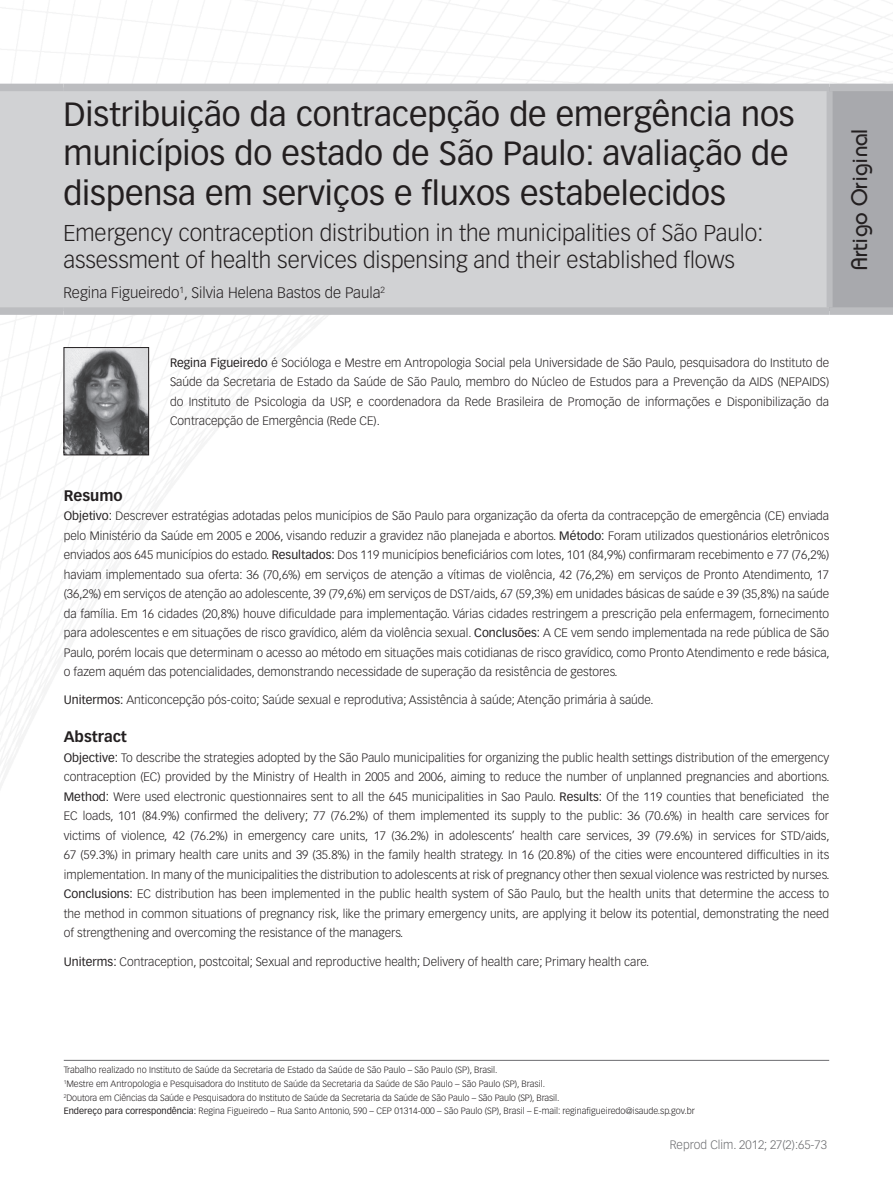
<style>
.page{position:relative;width:893px;height:1191px;background:#fff}
.page>*{position:absolute;margin:0;border:0;box-sizing:border-box;transform-origin:0 0}
.t1{font:33px/39.6px "Vectora LT Std";color:#231f20}
.t2{font:300 22.5px/27px "Vectora LT Std";color:#231f20}
.t3{font:500 22.5px "Bauhaus Std";color:#231f20}
.t4{font:300 15px "Vectora LT Std";color:#231f20}
.t5{font:700 15px "Vectora LT Std";color:#231f20}
.t6{font:300 12px/19.5px "Vectora LT Std";color:#231f20;text-align:justify}
.t7{font:300 12px "Vectora LT Std";color:#6c6d70}
.t8{font:300 9px/13.6px "Vectora LT Std";color:#231f20}
.s1{font-weight:400}
</style>
<div class="page">
<img style="left:0;top:0;width:893px;height:789px">
<hr style="left:64px;top:1060px;width:765px;height:1px;background:#6c6d70">
<img style="left:66px;top:349px;width:81px;height:104px">
<div style="left:64px;top:347px;width:85px;height:108px;border:1px solid #231f20"></div>
<div style="left:0;top:91px;width:827px;height:216px;background:#d1d2d4"></div>
<div style="left:830px;top:87px;width:63px;height:224px;background:#a8a9ad"></div>
<div style="left:0;top:307px;width:63px;height:8px;background:#bcbdc0"></div>
<div style="left:0;top:84px;width:63px;height:7px;background:#bcbdc0"></div>
<div style="left:63px;top:84px;width:767px;height:7px;background:#bcbdc0"></div>
<div style="left:830px;top:84px;width:63px;height:7px;background:#bcbdc0"></div>
<div style="left:63px;top:307px;width:767px;height:8px;background:#bcbdc0"></div>
<div style="left:830px;top:307px;width:63px;height:8px;background:#bcbdc0"></div>
<div style="left:827px;top:91px;width:6px;height:216px;background:#bcbdc0"></div>
<h1 class="t1" style="left:63px;top:95px;width:733px">Distribuição da contracepção de emergência nos municípios do estado de São Paulo: avaliação de dispensa em serviços e fluxos estabelecidos</h1>
<h2 class="t2" style="left:63px;top:219px;width:701px">Emergency contraception distribution in the municipalities of São Paulo: assessment of health services dispensing and their established flows</h2>
<p class="t4" style="left:63px;top:284px;width:323px">Regina Figueiredo<sup>1</sup>, Silvia Helena Bastos de Paula<sup>2</sup></p>
<p class="t6" style="left:170px;top:353px;width:661px"><span class="s1">Regina Figueiredo</span> é Socióloga e Mestre em Antropologia Social pela Universidade de São Paulo, pesquisadora do Instituto de Saúde da Secretaria de Estado da Saúde de São Paulo, membro do Núcleo de Estudos para a Prevenção da AIDS (NEPAIDS) do Instituto de Psicologia da USP, e coordenadora da Rede Brasileira de Promoção de informações e Disponibilização da Contracepção de Emergência (Rede CE).</p>
<h2 class="t3" style="left:846px;top:270px;width:143px;rotate:-90deg">Artigo Original</h2>
<p class="t5" style="left:64px;top:486px;width:60px">Resumo</p>
<p class="t6" style="left:64px;top:506px;width:767px"><span class="s1">Objetivo:</span> Descrever estratégias adotadas pelos municípios de São Paulo para organização da oferta da contracepção de emergência (CE) enviada pelo Ministério da Saúde em 2005 e 2006, visando reduzir a gravidez não planejada e abortos. <span class="s1">Método:</span> Foram utilizados questionários eletrônicos enviados aos 645 municípios do estado. <span class="s1">Resultados:</span> Dos 119 municípios beneficiários com lotes, 101 (84,9%) confirmaram recebimento e 77 (76,2%) haviam implementado sua oferta: 36 (70,6%) em serviços de atenção a vítimas de violência, 42 (76,2%) em serviços de Pronto Atendimento, 17 (36,2%) em serviços de atenção ao adolescente, 39 (79,6%) em serviços de DST/aids, 67 (59,3%) em unidades básicas de saúde e 39 (35,8%) na saúde da família. Em 16 cidades (20,8%) houve dificuldade para implementação. Várias cidades restringem a prescrição pela enfermagem, fornecimento para adolescentes e em situações de risco gravídico, além da violência sexual. <span class="s1">Conclusões:</span> A CE vem sendo implementada na rede pública de São Paulo, porém locais que determinam o acesso ao método em situações mais cotidianas de risco gravídico, como Pronto Atendimento e rede básica, o fazem aquém das potencialidades, demonstrando necessidade de superação da resistência de gestores.</p>
<p class="t6" style="left:64px;top:690px;width:591px"><span class="s1">Unitermos:</span> Anticoncepção pós-coito; Saúde sexual e reprodutiva; Assistência à saúde; Atenção primária à saúde.</p>
<p class="t5" style="left:64px;top:728px;width:65px">Abstract</p>
<p class="t6" style="left:64px;top:748px;width:767px"><span class="s1">Objective:</span> To describe the strategies adopted by the São Paulo municipalities for organizing the public health settings distribution of the emergency contraception (EC) provided by the Ministry of Health in 2005 and 2006, aiming to reduce the number of unplanned pregnancies and abortions.<br><span class="s1">Method:</span> Were used electronic questionnaires sent to all the 645 municipalities in Sao Paulo. <span class="s1">Results:</span> Of the 119 counties that beneficiated the EC loads, 101 (84.9%) confirmed the delivery; 77 (76.2%) of them implemented its supply to the public: 36 (70.6%) in health care services for victims of violence, 42 (76.2%) in emergency care units, 17 (36.2%) in adolescents’ health care services, 39 (79.6%) in services for STD/aids, 67 (59.3%) in primary health care units and 39 (35.8%) in the family health strategy. In 16 (20.8%) of the cities were encountered difficulties in its implementation. In many of the municipalities the distribution to adolescents at risk of pregnancy other then sexual violence was restricted by nurses.<br><span class="s1">Conclusions:</span> EC distribution has been implemented in the public health system of São Paulo, but the health units that determine the access to the method in common situations of pregnancy risk, like the primary emergency units, are applying it below its potential, demonstrating the need of strengthening and overcoming the resistance of the managers.</p>
<p class="t6" style="left:64px;top:951px;width:587px"><span class="s1">Uniterms:</span> Contraception, postcoital; Sexual and reproductive health; Delivery of health care; Primary health care.</p>
<p class="t8" style="left:64px;top:1063px;width:633px">Trabalho realizado no Instituto de Saúde da Secretaria de Estado da Saúde de São Paulo – São Paulo (SP), Brasil.<br><sup>1</sup>Mestre em Antropologia e Pesquisadora do Instituto de Saúde da Secretaria da Saúde de São Paulo – São Paulo (SP), Brasil.<br><sup>2</sup>Doutora em Ciências da Saúde e Pesquisadora do Instituto de Saúde da Secretaria da Saúde de São Paulo – São Paulo (SP), Brasil.<br><span class="s1">Endereço para correspondência:</span> Regina Figueiredo – Rua Santo Antonio, 590 – CEP 01314-000 – São Paulo (SP), Brasil – E-mail: reginafigueiredo@isaude.sp.gov.br</p>
<p class="t7" style="left:670px;top:1138px;width:159px">Reprod Clim. 2012; 27(2):65-73</p>
</div>
